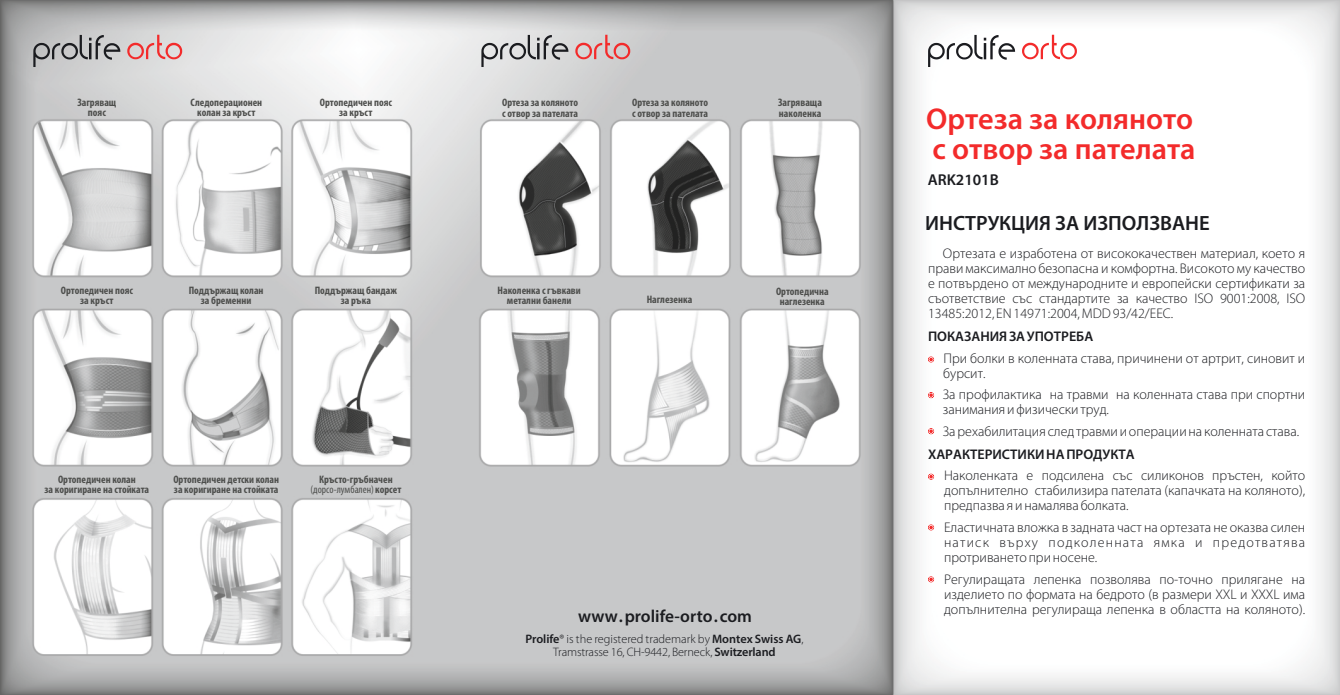
<style>
.page{position:relative;width:1340px;height:695px;background:#fff}
.page>*{position:absolute;margin:0;border:0;box-sizing:border-box;transform-origin:0 0}
.t1{font:600 30.1px/30.3px "Myriad Pro";color:#f32b2b}
.t2{font:600 20.65px "Myriad Pro";color:#1b1c20}
.t3{font:600 17.32px "Myriad Pro";color:#1b1c20}
.t4{font:600 15.75px "Myriad Pro";color:#1b1c20}
.t5{font:300 14px/15px "Myriad Pro";color:#1b1c20;text-align:justify}
.t6{font:600 14px "Myriad Pro";color:#1b1c20}
.t7{font:300 12.25px/13.5px "Myriad Pro";letter-spacing:-.01em;color:#1b1c20;text-align:center}
.t8{font:700 condensed 10.85px/10.5px "Myriad Pro";color:#4d4e4c;text-align:center}
.s1{font-weight:400}
.s2{font-weight:600}
</style>
<div class="page">
<img style="left:0;top:0;width:1339px;height:694px">
<svg style="left:928px;top:356px;width:6px;height:6px"></svg>
<svg style="left:928px;top:392px;width:6px;height:6px"></svg>
<svg style="left:928px;top:428px;width:6px;height:6px"></svg>
<svg style="left:928px;top:473px;width:6px;height:6px"></svg>
<svg style="left:33px;top:35px;width:87px;height:32px;background:#a7a7a9"></svg>
<svg style="left:127px;top:35px;width:55px;height:24px"></svg>
<svg style="left:928px;top:524px;width:6px;height:6px"></svg>
<svg style="left:928px;top:35px;width:87px;height:32px"></svg>
<svg style="left:1022px;top:35px;width:54px;height:24px"></svg>
<svg style="left:481px;top:35px;width:87px;height:32px;background:#b9b9bb"></svg>
<svg style="left:575px;top:35px;width:55px;height:24px"></svg>
<svg style="left:928px;top:576px;width:6px;height:6px"></svg>
<p class="t8" style="left:77px;top:98px;width:40px">Загряващ пояс</p>
<p class="t8" style="left:191px;top:98px;width:73px">Следоперационен колан за кръст</p>
<p class="t8" style="left:320px;top:98px;width:74px">Ортопедичен пояс за кръст</p>
<p class="t8" style="left:61px;top:286px;width:74px">Ортопедичен пояс за кръст</p>
<p class="t8" style="left:189px;top:286px;width:76px">Поддържащ колан за бременни</p>
<p class="t8" style="left:315px;top:286px;width:84px">Поддържащ бандаж за ръка</p>
<p class="t8" style="left:45px;top:475px;width:106px">Ортопедичен колан<br>за коригиране на стойката</p>
<p class="t8" style="left:173px;top:474px;width:107px;text-align:left">Ортопедичен детски колан за коригиране на стойката</p>
<p class="t8" style="left:310px;top:475px;width:92px">Кръсто-гръбначен <span class="s1">(дорсо-лумбален)</span> корсет</p>
<p class="t8" style="left:502px;top:98px;width:78px;text-align:left">Ортеза за коляното с отвор за пателата</p>
<p class="t8" style="left:632px;top:98px;width:78px;text-align:left">Ортеза за коляното с отвор за пателата</p>
<p class="t8" style="left:778px;top:98px;width:45px;text-align:left">Загряваща наколенка</p>
<p class="t8" style="left:497px;top:286px;width:85px;line-height:9.8px">Наколенка с гъвкави метални банели</p>
<p class="t8" style="left:776px;top:288px;width:54px;line-height:9.5px">Ортопедична наглезенка</p>
<p class="t8" style="left:646px;top:294px;width:47px">Наглезенка</p>
<p class="t3" style="left:578px;top:608px;width:175px">www.prolife-orto.com</p>
<p class="t7" style="left:525px;top:633px;width:280px"><span class="s2">Prolife</span>® is the registered trademark by <span class="s2">Montex Swiss AG</span>,<br>Tramstrasse 16, CH-9442, Berneck, <span class="s2">Switzerland</span></p>
<h1 class="t1" style="left:926px;top:106px;width:271px">Ортеза за коляното с отвор за пателата</h1>
<p class="t4" style="left:927px;top:173px;width:72px">ARK2101B</p>
<h2 class="t2" style="left:925px;top:214px;width:286px">ИНСТРУКЦИЯ ЗА ИЗПОЛЗВАНЕ</h2>
<p class="t5" style="left:928px;top:247px;width:379px;text-indent:15px">Ортезата е изработена от висококачествен материал, което я прави максимално безопасна и комфортна. Високото му качество е потвърдено от международните и европейски сертификати за съответствие със стандартите за качество ISO 9001:2008, ISO 13485:2012, EN 14971:2004, MDD 93/42/EEC.</p>
<p class="t6" style="left:928px;top:331px;width:167px">ПОКАЗАНИЯ ЗА УПОТРЕБА</p>
<p class="t5" style="left:943px;top:351px;width:363px">При болки в коленната става, причинени от артрит, синовит и бурсит.</p>
<p class="t5" style="left:942px;top:388px;width:364px">За профилактика на травми на коленната става при спортни занимания и физически труд.</p>
<p class="t5" style="left:942px;top:424px;width:358px">За рехабилитация след травми и операции на коленната става.</p>
<p class="t6" style="left:928px;top:448px;width:208px">ХАРАКТЕРИСТИКИ НА ПРОДУКТА</p>
<p class="t5" style="left:944px;top:469px;width:362px">Наколенката е подсилена със силиконов пръстен, който допълнително стабилизира пателата (капачката на коляното), предпазва я и намалява болката.</p>
<p class="t5" style="left:944px;top:520px;width:362px">Еластичната вложка в задната част на ортезата не оказва силен натиск върху подколенната ямка и предотватява протриването при носене.</p>
<p class="t5" style="left:944px;top:572px;width:362px">Регулиращата лепенка позволява по-точно прилягане на изделието по формата на бедрото (в размери XXL и XXXL има допълнителна регулираща лепенка в областта на коляното).</p>
</div>
